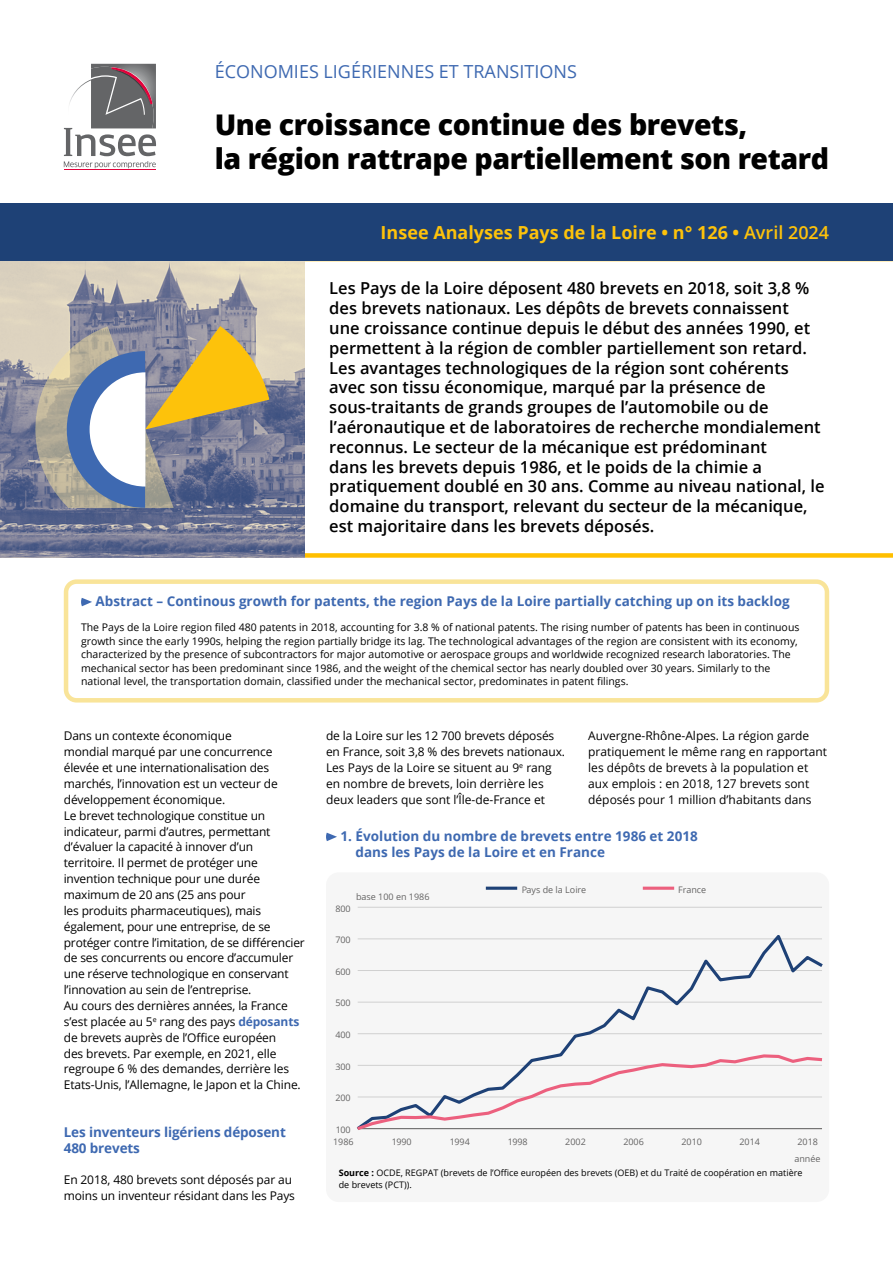
<style>
.page{position:relative;width:893px;height:1263px;background:#fff}
.page>*{position:absolute;margin:0;border:0;box-sizing:border-box;transform-origin:0 0}
.t1{font:800 28.5px/34.2px "Open Sans";letter-spacing:-.015em;color:#000}
.t2{font:700 18px "Open Sans";color:#fdc20b}
.t3{font:18px "Open Sans";color:#3e69b1}
.t4{font:600 16.5px/19.8px "Open Sans";color:#000}
.t5{font:700 13.5px/15.9px "Open Sans";color:#3e69b1}
.t6{font:12px/15.9px "Open Sans";letter-spacing:-.01em;color:#000}
.t7{font:10.5px/13.5px "Open Sans";color:#000}
.t8{font:9px/14.4px "Open Sans";color:#000}
.t9{font:9px/12.5px "Open Sans";color:#646363}
.s1{font-weight:600}
.s2{font-weight:700;color:#3e69b1}
.s3{color:#646363}
.s4{font-weight:700}
</style>
<div class="page">
<hr style="left:64px;top:170px;width:92px;height:1px;background:#e2023b">
<svg style="left:64px;top:64px;width:92px;height:104px"></svg>
<svg style="left:305px;top:261px;width:588px;height:297px"></svg>
<img style="left:0;top:261px;width:305px;height:297px">
<div style="left:0;top:203px;width:893px;height:58px;background:#1e4176"></div>
<svg style="left:35px;top:326px;width:234px;height:181px;background:#a3a094"></svg>
<svg style="left:81px;top:598px;width:11px;height:8px"></svg>
<div style="left:64px;top:579px;width:765px;height:123px;border:4px solid #f9e499;border-radius:11px"></div>
<div style="left:326px;top:872px;width:503px;height:330px;background:#f6f6f6;border-radius:13px"></div>
<hr style="left:358px;top:907px;width:464px;height:1px;background:#d0d0d0">
<svg style="left:357px;top:935px;width:465px;height:117px"></svg>
<svg style="left:356px;top:1052px;width:466px;height:78px"></svg>
<hr style="left:486px;top:887px;width:31px;height:3px;background:#1e4176">
<hr style="left:643px;top:887px;width:31px;height:3px;background:#ec607e">
<svg style="left:326px;top:833px;width:11px;height:8px"></svg>
<h2 class="t3" style="left:215px;top:59px;width:364px">ÉCONOMIES LIGÉRIENNES ET TRANSITIONS</h2>
<h1 class="t1" style="left:215px;top:106px;width:616px">Une croissance continue des brevets,<br>la région rattrape partiellement son retard</h1>
<h2 class="t2" style="left:381px;top:220px;width:450px">Insee Analyses Pays de la Loire • n° 126 • <span class="s1">Avril 2024</span></h2>
<p class="t4" style="left:329px;top:278px;width:497px">Les Pays de la Loire déposent 480 brevets en 2018, soit 3,8 % des brevets nationaux. Les dépôts de brevets connaissent<br>une croissance continue depuis le début des années 1990, et permettent à la région de combler partiellement son retard.<br>Les avantages technologiques de la région sont cohérents avec son tissu économique, marqué par la présence de sous-traitants de grands groupes de l’automobile ou de l’aéronautique et de laboratoires de recherche mondialement reconnus. Le secteur de la mécanique est prédominant<br>dans les brevets depuis 1986, et le poids de la chimie a pratiquement doublé en 30 ans. Comme au niveau national, le domaine du transport, relevant du secteur de la mécanique, est majoritaire dans les brevets déposés.</p>
<p class="t5" style="left:96px;top:593px;width:696px">Abstract – Continous growth for patents, the region Pays de la Loire partially catching up on its backlog</p>
<p class="t7" style="left:81px;top:620px;width:720px">The Pays de la Loire region filed 480 patents in 2018, accounting for 3.8 % of national patents. The rising number of patents has been in continuous growth since the early 1990s, helping the region partially bridge its lag. The technological advantages of the region are consistent with its economy, characterized by the presence of subcontractors for major automotive or aerospace groups and worldwide recognized research laboratories. The mechanical sector has been predominant since 1986, and the weight of the chemical sector has nearly doubled over 30 years. Similarly to the national level, the transportation domain, classified under the mechanical sector, predominates in patent filings.</p>
<p class="t6" style="left:64px;top:728px;width:243px">Dans un contexte économique<br>mondial marqué par une concurrence élevée et une internationalisation des marchés, l’innovation est un vecteur de développement économique.<br>Le brevet technologique constitue un indicateur, parmi d’autres, permettant d’évaluer la capacité à innover d’un territoire. Il permet de protéger une invention technique pour une durée maximum de 20 ans (25 ans pour<br>les produits pharmaceutiques), mais également, pour une entreprise, de se protéger contre l’imitation, de se différencier de ses concurrents ou encore d’accumuler une réserve technologique en conservant l’innovation au sein de l’entreprise.<br>Au cours des dernières années, la France s’est placée au 5<sup>e</sup> rang des pays <span class="s2">déposants </span>de brevets auprès de l’Office européen<br>des brevets. Par exemple, en 2021, elle regroupe 6 % des demandes, derrière les Etats-Unis, l’Allemagne, le Japon et la Chine.</p>
<p class="t5" style="left:64px;top:1124px;width:224px">Les inventeurs ligériens déposent<br>480 brevets</p>
<p class="t6" style="left:64px;top:1172px;width:233px">En 2018, 480 brevets sont déposés par au moins un inventeur résidant dans les Pays</p>
<p class="t6" style="left:326px;top:728px;width:241px">de la Loire sur les 12 700 brevets déposés en France, soit 3,8 % des brevets nationaux.<br>Les Pays de la Loire se situent au 9<sup>e</sup> rang en nombre de brevets, loin derrière les deux leaders que sont l’Île-de-France et</p>
<p class="t6" style="left:588px;top:728px;width:240px">Auvergne-Rhône-Alpes. La région garde pratiquement le même rang en rapportant les dépôts de brevets à la population et aux emplois : en 2018, 127 brevets sont déposés pour 1 million d’habitants dans</p>
<p class="t5" style="left:356px;top:828px;width:344px;text-indent:-15px">1. Évolution du nombre de brevets entre 1986 et 2018 dans les Pays de la Loire et en France</p>
<p class="t9" style="left:356px;top:890px;width:75px">base 100 en 1986</p>
<p class="t9" style="left:335px;top:902px;width:17px">800</p>
<p class="t9" style="left:335px;top:933px;width:17px">700</p>
<p class="t9" style="left:335px;top:965px;width:17px">600</p>
<p class="t9" style="left:335px;top:997px;width:17px">500</p>
<p class="t9" style="left:335px;top:1028px;width:17px">400</p>
<p class="t9" style="left:335px;top:1060px;width:17px">300</p>
<p class="t9" style="left:335px;top:1091px;width:17px">200</p>
<p class="t9" style="left:521px;top:883px;width:67px">Pays de la Loire</p>
<p class="t9" style="left:678px;top:883px;width:30px">France</p>
<p class="t9" style="left:333px;top:1123px;width:22px">100<br>1986</p>
<p class="t9" style="left:391px;top:1136px;width:22px">1990</p>
<p class="t9" style="left:449px;top:1136px;width:22px">1994</p>
<p class="t9" style="left:507px;top:1136px;width:22px">1998</p>
<p class="t9" style="left:565px;top:1136px;width:22px">2002</p>
<p class="t9" style="left:623px;top:1136px;width:22px">2006</p>
<p class="t9" style="left:681px;top:1136px;width:22px">2010</p>
<p class="t9" style="left:739px;top:1136px;width:22px">2014</p>
<p class="t9" style="left:797px;top:1136px;width:22px">2018</p>
<p class="t8" style="left:339px;top:1151px;width:483px;text-indent:456px"><span class="s3">année<br></span><span class="s4">Source :</span> OCDE, REGPAT (brevets de l’Office européen des brevets (OEB) et du Traité de coopération en matière</p>
<p class="t8" style="left:339px;top:1177px;width:74px">de brevets (PCT)).</p>
</div>
